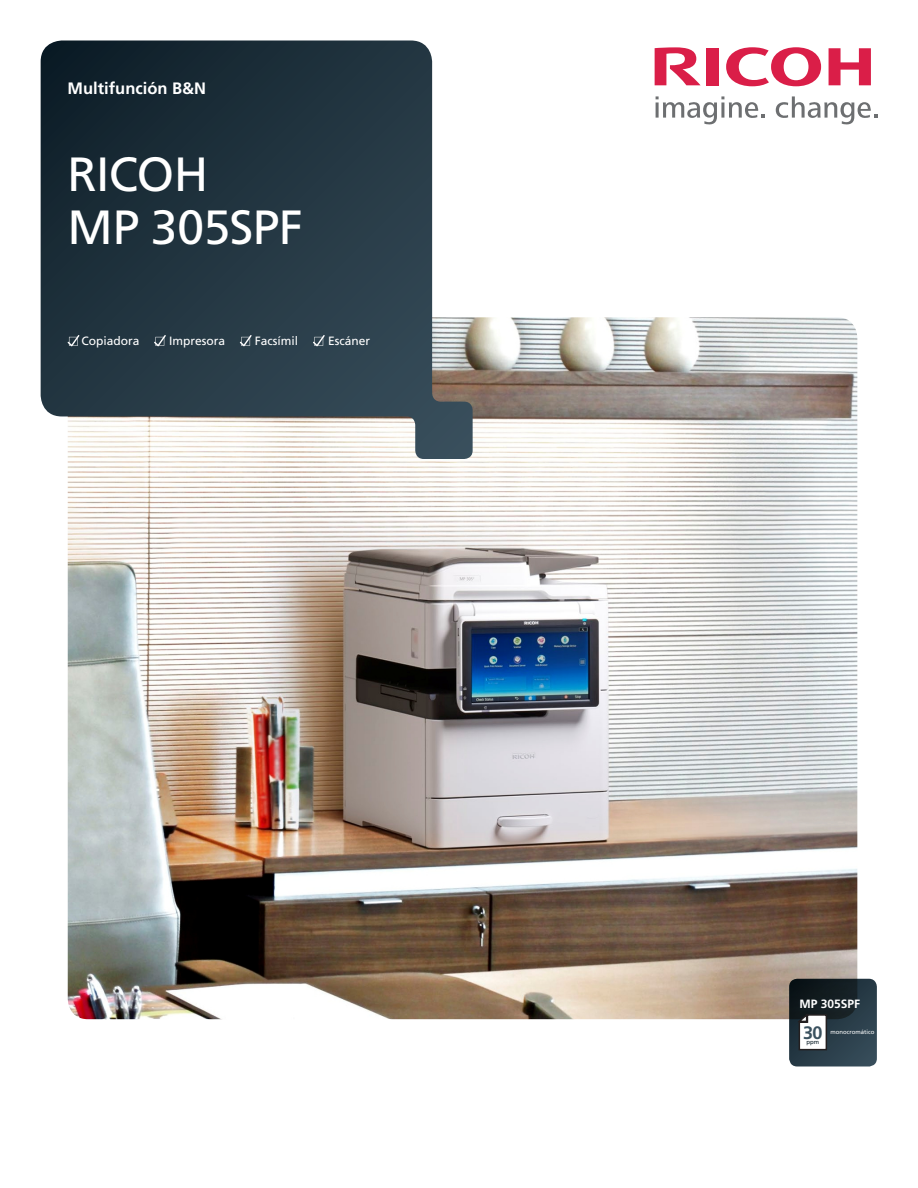
<style>
.page{position:relative;width:918px;height:1188px;background:#fff}
.page>*{position:absolute;margin:0;border:0;box-sizing:border-box;transform-origin:0 0}
.t1{font:48px/52.5px "Frutiger LT Std";letter-spacing:-.01em;color:#fff}
.t2{font:700 18px "Frutiger LT Std";color:#3a515e}
.t3{font:700 16.5px "Frutiger LT Std";color:#fff}
.t4{font:12px "Frutiger LT Std";color:#fff}
.t5{font:700 12px "Frutiger LT Std";color:#fff}
.t6{font:6px "Frutiger LT Std";color:#fff}
.t7{font:6px "Frutiger LT Std";color:#061822}
</style>
<div class="page">
<img style="left:68px;top:317px;width:789px;height:702px">
<svg style="left:41px;top:40px;width:432px;height:419px;background:#44535c"></svg>
<svg style="left:789px;top:979px;width:88px;height:87px;background:#22323b"></svg>
<svg style="left:795px;top:1012px;width:33px;height:39px"></svg>
<svg style="left:68px;top:335px;width:11px;height:11px"></svg>
<svg style="left:154px;top:335px;width:12px;height:11px"></svg>
<svg style="left:240px;top:335px;width:12px;height:11px"></svg>
<svg style="left:313px;top:335px;width:12px;height:11px"></svg>
<svg style="left:726px;top:47px;width:95px;height:39px"></svg>
<svg style="left:829px;top:48px;width:42px;height:37px"></svg>
<div style="left:706px;top:48px;width:13px;height:37px;background:#da1e48"></div>
<svg style="left:655px;top:47px;width:45px;height:38px"></svg>
<svg style="left:656px;top:96px;width:109px;height:29px"></svg>
<svg style="left:776px;top:96px;width:102px;height:29px"></svg>
<h3 class="t3" style="left:68px;top:81px;width:140px">Multifunción B&amp;N</h3>
<h1 class="t1" style="left:68px;top:153px;width:237px">RICOH<br>MP 305SPF</h1>
<p class="t4" style="left:81px;top:336px;width:60px">Copiadora</p>
<p class="t4" style="left:169px;top:336px;width:58px">Impresora</p>
<p class="t4" style="left:255px;top:336px;width:45px">Facsímil</p>
<p class="t4" style="left:328px;top:336px;width:44px">Escáner</p>
<p class="t5" style="left:799px;top:999px;width:62px">MP 305SPF</p>
<h2 class="t2" style="left:803px;top:1025px;width:21px">30</h2>
<p class="t6" style="left:830px;top:1029px;width:45px">monocromático</p>
<p class="t7" style="left:806px;top:1040px;width:14px">ppm</p>
</div>
